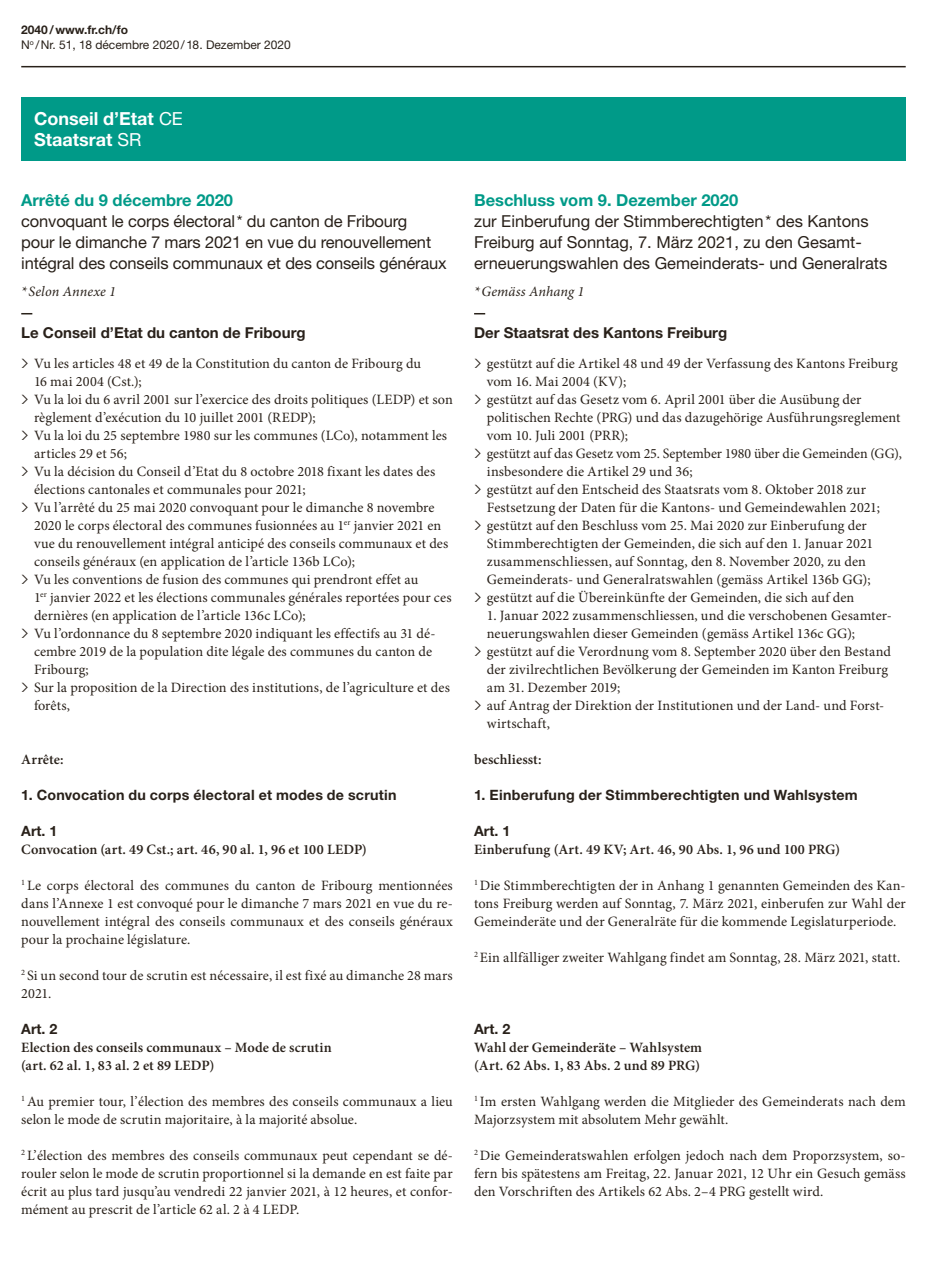
<style>
.page{position:relative;width:944px;height:1276px;background:#fff}
.page>*{position:absolute;margin:0;border:0;box-sizing:border-box;transform-origin:0 0}
.t1{font:700 18px/21px "Helvetica Neue LT Std";color:#fff}
.t2{font:16.5px/21px "Helvetica Neue LT Std";letter-spacing:-.01em;color:#29211a}
.t3{font:700 16.5px "Helvetica Neue LT Std";color:#009a88}
.t4{font:700 15px "Helvetica Neue LT Std";color:#29211a}
.t5{font:14.25px/18px "Minion Pro";letter-spacing:.005em;color:#29211a}
.t6{font:600 14.25px/18px "Minion Pro";letter-spacing:.01em;color:#29211a}
.t7{font:700 14.25px "Helvetica Neue LT Std";letter-spacing:.015em;color:#29211a}
.t8{font:italic 14.25px "Minion Pro";letter-spacing:.01em;color:#29211a}
.t9{font:12px/15px "Helvetica Neue LT Std";color:#29211a}
.s1{font-weight:700}
.s2{font-weight:400}
</style>
<div class="page">
<hr style="left:21px;top:66px;width:885px;height:1px;background:#29211a">
<div style="left:21px;top:98px;width:885px;height:63px;background:#009a88"></div>
<p class="t9" style="left:21px;top:22px;width:271px"><span class="s1">2040/www.fr.ch/fo<br></span>N<sup>o</sup> /Nr. 51, 18 décembre 2020/18. Dezember 2020</p>
<p class="t1" style="left:34px;top:108px;width:150px">Conseil d’Etat <span class="s2">CE<br></span>Staatsrat <span class="s2">SR</span></p>
<p class="t3" style="left:21px;top:189px;width:213px">Arrêté du 9 décembre 2020</p>
<p class="t2" style="left:21px;top:210px;width:427px">convoquant le corps électoral* du canton de Fribourg<br>pour le dimanche 7 mars 2021 en vue du renouvellement intégral des conseils communaux et des conseils généraux</p>
<p class="t8" style="left:21px;top:281px;width:96px">* Selon Annexe 1</p>
<p class="t4" style="left:21px;top:323px;width:286px">Le Conseil d’Etat du canton de Fribourg</p>
<p class="t5" style="left:34px;top:354px;width:420px">Vu les articles 48 et 49 de la Constitution du canton de Fribourg du<br>16 mai 2004 (Cst.);<br>Vu la loi du 6 avril 2001 sur l’exercice des droits politiques (LEDP) et son règlement d’exécution du 10 juillet 2001 (REDP);<br>Vu la loi du 25 septembre 1980 sur les communes (LCo), notamment les articles 29 et 56;<br>Vu la décision du Conseil d’Etat du 8 octobre 2018 fixant les dates des élections cantonales et communales pour 2021;<br>Vu l’arrêté du 25 mai 2020 convoquant pour le dimanche 8 novembre 2020 le corps électoral des communes fusionnées au 1<sup>er</sup> janvier 2021 en vue du renouvellement intégral anticipé des conseils communaux et des conseils généraux (en application de l’article 136b LCo);<br>Vu les conventions de fusion des communes qui prendront effet au<br>1<sup>er</sup> janvier 2022 et les élections communales générales reportées pour ces dernières (en application de l’article 136c LCo);<br>Vu l’ordonnance du 8 septembre 2020 indiquant les effectifs au 31 dé&shy;cembre 2019 de la population dite légale des communes du canton de Fribourg;<br>Sur la proposition de la Direction des institutions, de l’agriculture et des forêts,</p>
<p class="t6" style="left:21px;top:750px;width:44px">Arrête:</p>
<p class="t7" style="left:21px;top:786px;width:377px">1. Convocation du corps électoral et modes de scrutin</p>
<p class="t7" style="left:21px;top:822px;width:38px">Art. 1</p>
<p class="t6" style="left:21px;top:840px;width:347px">Convocation (art. 49 Cst.; art. 46, 90 al. 1, 96 et 100 LEDP)</p>
<p class="t5" style="left:21px;top:876px;width:433px;text-align:justify"><sup>1</sup> Le corps électoral des communes du canton de Fribourg mentionnées dans l’Annexe 1 est convoqué pour le dimanche 7 mars 2021 en vue du re&shy;nouvellement intégral des conseils communaux et des conseils généraux pour la prochaine législature.</p>
<p class="t5" style="left:21px;top:966px;width:433px"><sup>2</sup> Si un second tour de scrutin est nécessaire, il est fixé au dimanche 28 mars<br>2021.</p>
<p class="t7" style="left:21px;top:1020px;width:38px">Art. 2</p>
<p class="t6" style="left:21px;top:1038px;width:312px">Election des conseils communaux – Mode de scrutin (art. 62 al. 1, 83 al. 2 et 89 LEDP)</p>
<p class="t5" style="left:21px;top:1092px;width:433px"><sup>1</sup> Au premier tour, l’élection des membres des conseils communaux a lieu selon le mode de scrutin majoritaire, à la majorité absolue.</p>
<p class="t5" style="left:21px;top:1146px;width:433px;text-align:justify"><sup>2</sup> L’élection des membres des conseils communaux peut cependant se dé&shy;rouler selon le mode de scrutin proportionnel si la demande en est faite par écrit au plus tard jusqu’au vendredi 22 janvier 2021, à 12 heures, et confor&shy;mément au prescrit de l’article 62 al. 2 à 4 LEDP.</p>
<p class="t3" style="left:474px;top:189px;width:266px">Beschluss vom 9. Dezember 2020</p>
<p class="t2" style="left:474px;top:210px;width:415px">zur Einberufung der Stimmberechtigten* des Kantons<br>Freiburg auf Sonntag, 7. März 2021, zu den Gesamt&shy;erneuerungswahlen des Gemeinderats- und Generalrats</p>
<p class="t8" style="left:474px;top:281px;width:112px">*Gemäss Anhang 1</p>
<p class="t4" style="left:474px;top:323px;width:255px">Der Staatsrat des Kantons Freiburg</p>
<p class="t5" style="left:487px;top:354px;width:416px">gestützt auf die Artikel 48 und 49 der Verfassung des Kantons Freiburg vom 16. Mai 2004 (KV);<br>gestützt auf das Gesetz vom 6. April 2001 über die Ausübung der politischen Rechte (PRG) und das dazugehörige Ausführungsreglement vom 10. Juli 2001 (PRR);<br>gestützt auf das Gesetz vom 25. September 1980 über die Gemeinden (GG), insbesondere die Artikel 29 und 36;<br>gestützt auf den Entscheid des Staatsrats vom 8. Oktober 2018 zur Festsetzung der Daten für die Kantons- und Gemeindewahlen 2021; gestützt auf den Beschluss vom 25. Mai 2020 zur Einberufung der Stimmberechtigten der Gemeinden, die sich auf den 1. Januar 2021 zusammenschliessen, auf Sonntag, den 8. November 2020, zu den Gemeinderats- und Generalratswahlen (gemäss Artikel 136b GG); gestützt auf die Übereinkünfte der Gemeinden, die sich auf den</p>
<p class="t5" style="left:487px;top:606px;width:406px">1. Januar 2022 zusammenschliessen, und die verschobenen Gesamter&shy;neuerungswahlen dieser Gemeinden (gemäss Artikel 136c GG); gestützt auf die Verordnung vom 8. September 2020 über den Bestand der zivilrechtlichen Bevölkerung der Gemeinden im Kanton Freiburg am 31. Dezember 2019;<br>auf Antrag der Direktion der Institutionen und der Land- und Forst&shy;wirtschaft,</p>
<p class="t6" style="left:474px;top:750px;width:69px">beschliesst:</p>
<p class="t7" style="left:474px;top:786px;width:385px">1. Einberufung der Stimmberechtigten und Wahlsystem</p>
<p class="t7" style="left:474px;top:822px;width:38px">Art. 1</p>
<p class="t6" style="left:474px;top:840px;width:367px">Einberufung (Art. 49 KV; Art. 46, 90 Abs. 1, 96 und 100 PRG)</p>
<p class="t5" style="left:474px;top:876px;width:433px;text-align:justify"><sup>1</sup> Die Stimmberechtigten der in Anhang 1 genannten Gemeinden des Kan&shy;tons Freiburg werden auf Sonntag, 7. März 2021, einberufen zur Wahl der Gemeinderäte und der Generalräte für die kommende Legislaturperiode.</p>
<p class="t5" style="left:474px;top:948px;width:428px"><sup>2</sup> Ein allfälliger zweiter Wahlgang findet am Sonntag, 28. März 2021, statt.</p>
<p class="t7" style="left:474px;top:1020px;width:38px">Art. 2</p>
<p class="t6" style="left:474px;top:1038px;width:230px">Wahl der Gemeinderäte – Wahlsystem (Art. 62 Abs. 1, 83 Abs. 2 und 89 PRG)</p>
<p class="t5" style="left:474px;top:1092px;width:433px"><sup>1</sup> Im ersten Wahlgang werden die Mitglieder des Gemeinderats nach dem<br>Majorzsystem mit absolutem Mehr gewählt.</p>
<p class="t5" style="left:474px;top:1146px;width:433px;text-align:justify"><sup>2</sup> Die Gemeinderatswahlen erfolgen jedoch nach dem Proporzsystem, so&shy;fern bis spätestens am Freitag, 22. Januar 2021, 12 Uhr ein Gesuch gemäss den Vorschriften des Artikels 62 Abs. 2–4 PRG gestellt wird.</p>
</div>
